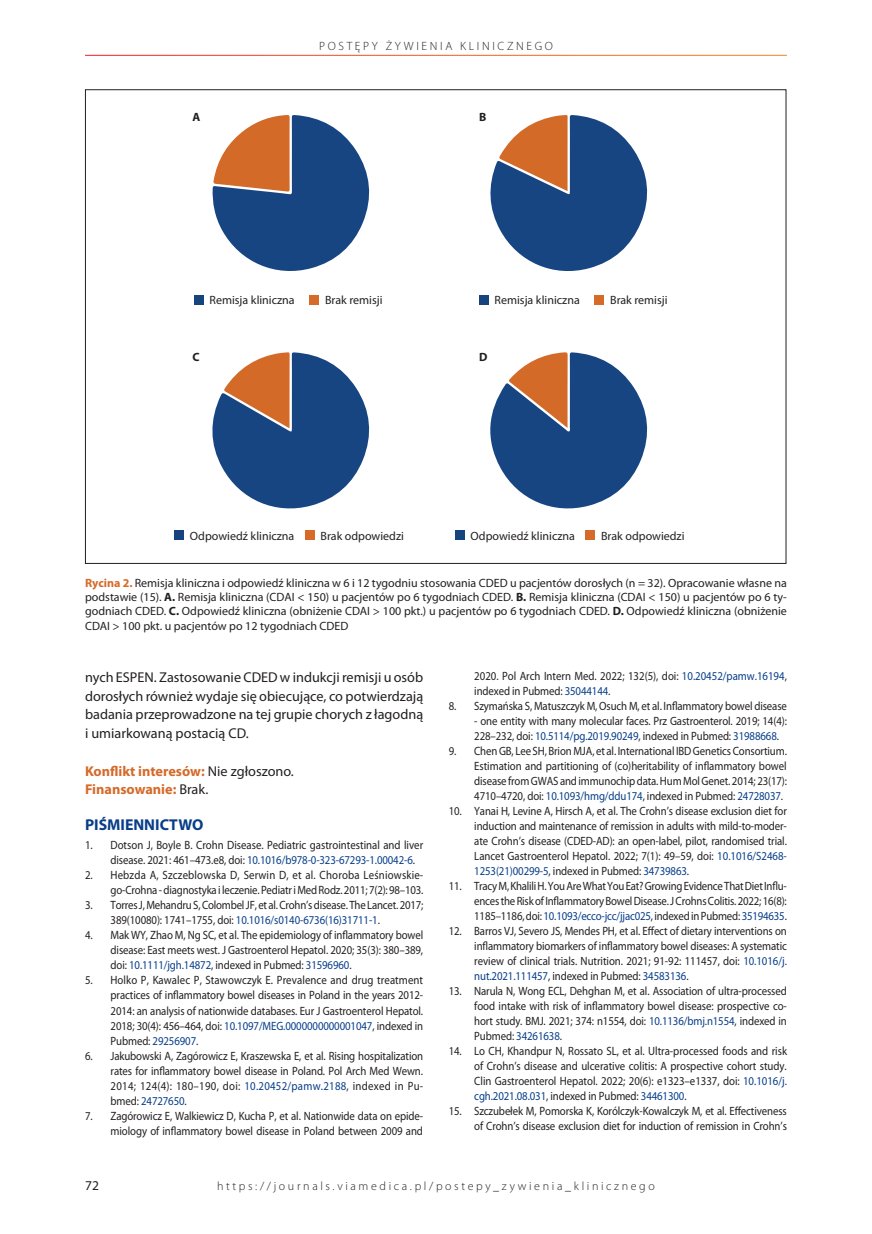
<style>
.page{position:relative;width:872px;height:1234px;background:#fff}
.page>*{position:absolute;margin:0;border:0;box-sizing:border-box;transform-origin:0 0}
.t1{font:700 15.75px "Myriad Pro";color:#083e89}
.t2{font:14.25px/18.8px "Myriad Pro";color:#231f20;text-align:justify}
.t3{font:700 14.25px/18.8px "Myriad Pro";color:#d56a29}
.t4{font:13.5px "Myriad Pro";color:#231f20}
.t5{font:12px/15px "Myriad Pro";letter-spacing:-.01em;color:#231f20;text-align:justify;scale:.9 1}
.t6{font:12px/14.4px "Myriad Pro";letter-spacing:-.01em;color:#231f20;text-align:justify}
.t7{font:300 12px "Myriad Pro";letter-spacing:.22em;color:#231f20}
.t8{font:700 12px "Myriad Pro";color:#231f20}
.s1{font-weight:700;color:#d56a29}
.s2{font-weight:700}
.s3{font-weight:400;color:#231f20}
.s4{color:#083e89}
</style>
<div class="page">
<svg style="left:212px;top:115px;width:158px;height:156px"></svg>
<svg style="left:490px;top:115px;width:158px;height:156px"></svg>
<svg style="left:212px;top:352px;width:158px;height:157px"></svg>
<svg style="left:490px;top:352px;width:158px;height:157px"></svg>
<div style="left:309px;top:295px;width:10px;height:9px;background:#d56a29"></div>
<div style="left:194px;top:295px;width:9px;height:9px;background:#15447f"></div>
<div style="left:594px;top:295px;width:10px;height:9px;background:#d56a29"></div>
<div style="left:479px;top:295px;width:9px;height:9px;background:#15447f"></div>
<div style="left:305px;top:530px;width:9px;height:9px;background:#d56a29"></div>
<div style="left:174px;top:530px;width:10px;height:9px;background:#15447f"></div>
<div style="left:585px;top:530px;width:10px;height:9px;background:#d56a29"></div>
<div style="left:455px;top:530px;width:9px;height:9px;background:#15447f"></div>
<p class="t8" style="left:193px;top:110px;width:9px">A</p>
<p class="t7" style="left:319px;top:39px;width:235px">POSTĘPY ŻYWIENIA KLINICZNEGO</p>
<p class="t8" style="left:479px;top:110px;width:9px">B</p>
<p class="t6" style="left:209px;top:292px;width:87px">Remisja kliniczna</p>
<p class="t6" style="left:494px;top:292px;width:87px">Remisja kliniczna</p>
<p class="t6" style="left:610px;top:292px;width:59px">Brak remisji</p>
<p class="t6" style="left:325px;top:292px;width:59px">Brak remisji</p>
<p class="t8" style="left:193px;top:350px;width:9px">C</p>
<p class="t8" style="left:479px;top:350px;width:10px">D</p>
<p class="t6" style="left:190px;top:528px;width:106px">Odpowiedź kliniczna</p>
<p class="t6" style="left:320px;top:528px;width:85px">Brak odpowiedzi</p>
<p class="t6" style="left:470px;top:528px;width:106px">Odpowiedź kliniczna</p>
<p class="t6" style="left:601px;top:528px;width:85px">Brak odpowiedzi</p>
<p class="t6" style="left:85px;top:575px;width:703px"><span class="s1">Rycina 2.</span> Remisja kliniczna i odpowiedź kliniczna w 6 i 12 tygodniu stosowania CDED u pacjentów dorosłych (n = 32). Opracowanie własne na podstawie (15). <span class="s2">A.</span> Remisja kliniczna (CDAI &lt; 150) u pacjentów po 6 tygodniach CDED. <span class="s2">B.</span> Remisja kliniczna (CDAI &lt; 150) u pacjentów po 6 ty&shy;godniach CDED. <span class="s2">C.</span> Odpowiedź kliniczna (obniżenie CDAI &gt; 100 pkt.) u pacjentów po 6 tygodniach CDED. <span class="s2">D.</span> Odpowiedź kliniczna (obniżenie CDAI &gt; 100 pkt. u pacjentów po 12 tygodniach CDED</p>
<p class="t2" style="left:85px;top:667px;width:340px">nych ESPEN. Zastosowanie CDED w indukcji remisji u osób dorosłych również wydaje się obiecujące, co potwierdzają badania przeprowadzone na tej grupie chorych z łagodną i umiarkowaną postacią CD.</p>
<p class="t3" style="left:85px;top:760px;width:210px">Konflikt interesów: <span class="s3">Nie zgłoszono.<br></span>Finansowanie: <span class="s3">Brak.</span></p>
<h1 class="t1" style="left:85px;top:814px;width:120px">PIŚMIENNICTWO</h1>
<p class="t5" style="left:111px;top:837px;width:349px;text-indent:-26px">1. Dotson J, Boyle B. Crohn Disease. Pediatric gastrointestinal and liver disease. 2021: 461–473.e8, doi: <span class="s4">10.1016/b978-0-323-67293-1.00042-6</span>.</p>
<p class="t5" style="left:85px;top:867px;width:377px;text-align:right">2. Hebzda A, Szczeblowska D, Serwin D, et al. Choroba Leśniowskie&shy;go-Crohna - diagnostyka i leczenie. Pediatr i Med Rodz. 2011; 7(2): 98–103.</p>
<p class="t5" style="left:111px;top:897px;width:349px;text-indent:-26px">3. Torres J, Mehandru S, Colombel JF, et al. Crohn’s disease. The Lancet. 2017;<br>389(10080): 1741–1755, doi: <span class="s4">10.1016/s0140-6736(16)31711-1</span>.</p>
<p class="t5" style="left:111px;top:927px;width:349px;text-indent:-26px">4. Mak WY, Zhao M, Ng SC, et al. The epidemiology of inflammatory bowel disease: East meets west. J Gastroenterol Hepatol. 2020; 35(3): 380–389, doi: <span class="s4">10.1111/jgh.14872</span>, indexed in Pubmed: <span class="s4">31596960</span>.</p>
<p class="t5" style="left:111px;top:972px;width:349px;text-indent:-26px">5. Holko P, Kawalec P, Stawowczyk E. Prevalence and drug treatment practices of inflammatory bowel diseases in Poland in the years 2012- 2014: an analysis of nationwide databases. Eur J Gastroenterol Hepatol.<br>2018; 30(4): 456–464, doi: <span class="s4">10.1097/MEG.0000000000001047</span>, indexed in Pubmed: <span class="s4">29256907</span>.</p>
<p class="t5" style="left:111px;top:1047px;width:349px;text-indent:-25px">6. Jakubowski A, Zagórowicz E, Kraszewska E, et al. Rising hospitalization rates for inflammatory bowel disease in Poland. Pol Arch Med Wewn.<br>2014; 124(4): 180–190, doi: <span class="s4">10.20452/pamw.2188</span>, indexed in Pu&shy;bmed: <span class="s4">24727650</span>.</p>
<p class="t5" style="left:85px;top:1107px;width:377px;text-align:right">7. Zagórowicz E, Walkiewicz D, Kucha P, et al. Nationwide data on epide&shy;miology of inflammatory bowel disease in Poland between 2009 and</p>
<p class="t5" style="left:474px;top:668px;width:349px">2020. Pol Arch Intern Med. 2022; 132(5), doi: <span class="s4">10.20452/pamw.16194</span>, indexed in Pubmed: <span class="s4">35044144</span>.</p>
<p class="t5" style="left:449px;top:698px;width:377px">8. Szymańska S, Matuszczyk M, Osuch M, et al. Inflammatory bowel disease</p>
<p class="t5" style="left:474px;top:713px;width:349px">- one entity with many molecular faces. Prz Gastroenterol. 2019; 14(4):<br>228–232, doi: <span class="s4">10.5114/pg.2019.90249</span>, indexed in Pubmed: <span class="s4">31988668</span>.</p>
<p class="t5" style="left:474px;top:743px;width:349px;text-indent:-26px">9. Chen GB, Lee SH, Brion MJA, et al. International IBD Genetics Consortium.<br>Estimation and partitioning of (co)heritability of inflammatory bowel disease from GWAS and immunochip data. Hum Mol Genet. 2014; 23(17):<br>4710–4720, doi: <span class="s4">10.1093/hmg/ddu174</span>, indexed in Pubmed: <span class="s4">24728037</span>.</p>
<p class="t5" style="left:474px;top:803px;width:349px;text-indent:-26px">10. Yanai H, Levine A, Hirsch A, et al. The Crohn’s disease exclusion diet for induction and maintenance of remission in adults with mild-to-moder&shy;ate Crohn’s disease (CDED-AD): an open-label, pilot, randomised trial.<br>Lancet Gastroenterol Hepatol. 2022; 7(1): 49–59, doi: <span class="s4">10.1016/S2468- 1253(21)00299-5</span>, indexed in Pubmed: <span class="s4">34739863</span>.</p>
<p class="t5" style="left:474px;top:878px;width:349px;text-indent:-26px">11. Tracy M, Khalili H. You Are What You Eat? Growing Evidence That Diet Influ&shy;ences the Risk of Inflammatory Bowel Disease. J Crohns Colitis. 2022; 16(8):<br>1185–1186, doi: <span class="s4">10.1093/ecco-jcc/jjac025</span>, indexed in Pubmed: <span class="s4">35194635</span>.</p>
<p class="t5" style="left:474px;top:923px;width:349px;text-indent:-25px">12. Barros VJ, Severo JS, Mendes PH, et al. Effect of dietary interventions on inflammatory biomarkers of inflammatory bowel diseases: A systematic review of clinical trials. Nutrition. 2021; 91-92: 111457, doi: <span class="s4">10.1016/j. nut.2021.111457</span>, indexed in Pubmed: <span class="s4">34583136</span>.</p>
<p class="t5" style="left:474px;top:983px;width:349px;text-indent:-26px">13. Narula N, Wong ECL, Dehghan M, et al. Association of ultra-processed food intake with risk of inflammatory bowel disease: prospective co&shy;hort study. BMJ. 2021; 374: n1554, doi: <span class="s4">10.1136/bmj.n1554</span>, indexed in Pubmed: <span class="s4">34261638</span>.</p>
<p class="t5" style="left:474px;top:1043px;width:349px;text-indent:-25px">14. Lo CH, Khandpur N, Rossato SL, et al. Ultra-processed foods and risk of Crohn’s disease and ulcerative colitis: A prospective cohort study.<br>Clin Gastroenterol Hepatol. 2022; 20(6): e1323–e1337, doi: <span class="s4">10.1016/j. cgh.2021.08.031</span>, indexed in Pubmed: <span class="s4">34461300</span>.</p>
<p class="t5" style="left:449px;top:1103px;width:377px;text-align:right">15. Szczubełek M, Pomorska K, Korólczyk-Kowalczyk M, et al. Effectiveness of Crohn’s disease exclusion diet for induction of remission in Crohn’s</p>
<p class="t4" style="left:85px;top:1176px;width:15px">72</p>
<p class="t7" style="left:217px;top:1179px;width:439px">https://journals.viamedica.pl/postepy_zywienia_klinicznego</p>
</div>
